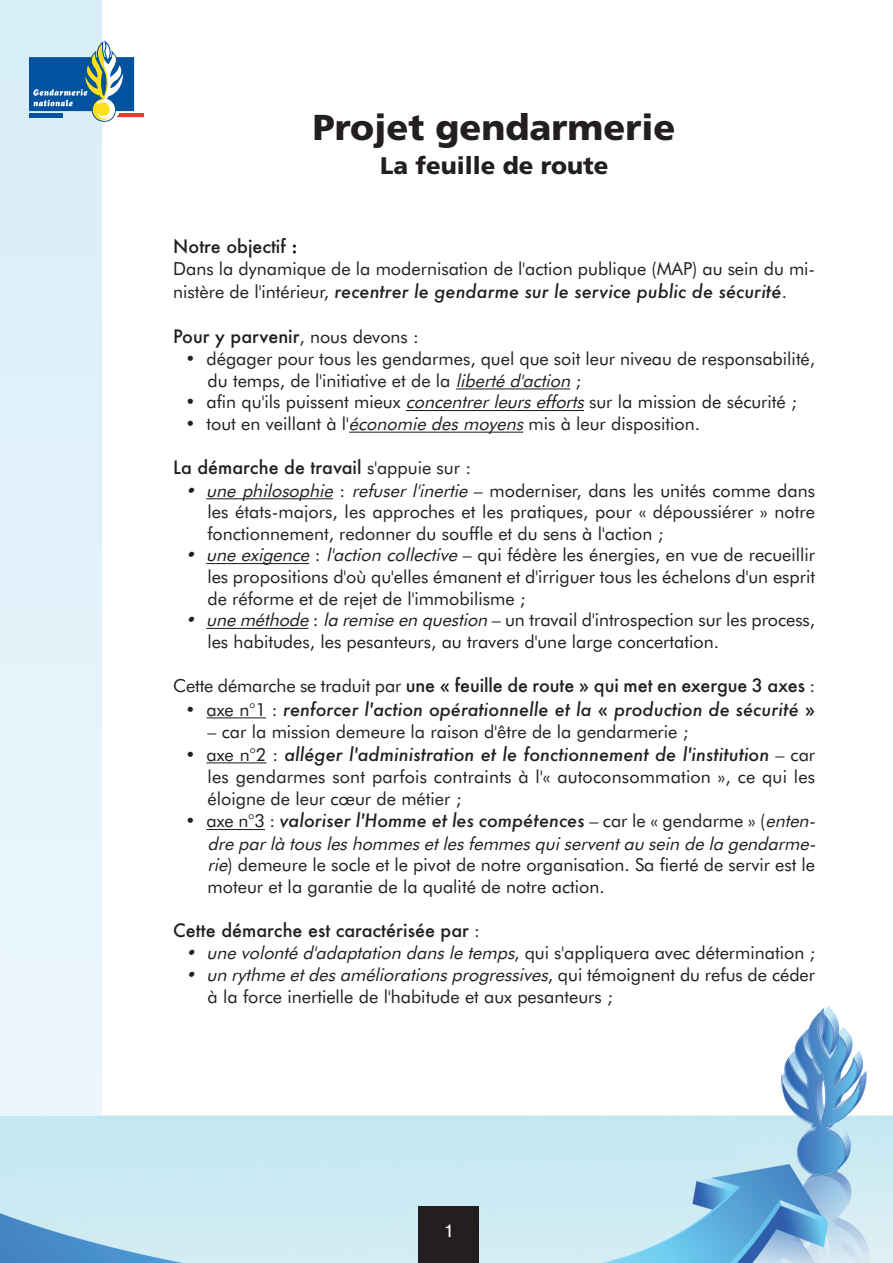
<style>
.page{position:relative;width:893px;height:1263px;background:#fff}
.page>*{position:absolute;margin:0;border:0;box-sizing:border-box;transform-origin:0 0}
.t1{font:900 36px "Frutiger LT Std";color:#231f20}
.t2{font:900 24px "Frutiger LT Std";color:#231f20}
.t3{font:18px/21.6px "Futura BT";color:#231f20}
.t4{font:italic 500 18px "Futura";color:#231f20}
.t5{font:500 18px "Futura";color:#231f20}
.t6{font:italic 18px "Futura BT";color:#231f20}
.t7{font:18px "Helvetica";color:#fff}
.s1{font-family:"Futura BT";font-weight:400}
.s2{font-family:"Futura BT";font-weight:400;font-style:normal}
.s3{font-style:italic}
.s4{font-style:normal}
</style>
<div class="page">
<img style="left:0;top:1006px;width:892px;height:257px">
<div style="left:0;top:0;width:102px;height:1114px;background:#e2f2fa"></div>
<hr style="left:456px;top:388px;width:114px;height:1px;background:#231f20">
<hr style="left:406px;top:410px;width:178px;height:1px;background:#231f20">
<hr style="left:349px;top:432px;width:174px;height:1px;background:#231f20">
<hr style="left:206px;top:498px;width:127px;height:1px;background:#231f20">
<hr style="left:206px;top:563px;width:103px;height:1px;background:#231f20">
<hr style="left:206px;top:628px;width:102px;height:1px;background:#231f20">
<hr style="left:206px;top:717px;width:60px;height:1px;background:#231f20">
<hr style="left:206px;top:762px;width:60px;height:1px;background:#231f20">
<hr style="left:206px;top:829px;width:59px;height:1px;background:#231f20">
<div style="left:419px;top:1206px;width:60px;height:57px;background:#231f20"></div>
<div style="left:29px;top:57px;width:105px;height:54px;border:1px solid #0153a0"></div>
<hr style="left:29px;top:113px;width:34px;height:4px;background:#0153a0">
<svg style="left:33px;top:40px;width:111px;height:82px"></svg>
<h1 class="t1" style="left:313px;top:113px;width:364px">Projet gendarmerie</h1>
<h2 class="t2" style="left:380px;top:156px;width:230px">La feuille de route</h2>
<p class="t5" style="left:173px;top:236px;width:126px">Notre objectif <span class="s1">:</span></p>
<p class="t3" style="left:173px;top:259px;width:644px">Dans la dynamique de la modernisation de l'action publique (MAP) au sein du mi-</p>
<p class="t4" style="left:173px;top:281px;width:615px"><span class="s2">nistère de l'intérieur,</span> recentrer le gendarme sur le service public de sécurité<span class="s2">.</span></p>
<p class="t5" style="left:173px;top:326px;width:247px">Pour y parvenir<span class="s1">, nous devons :</span></p>
<p class="t3" style="left:208px;top:350px;width:609px;text-indent:-22px">• dégager pour tous les gendarmes, quel que soit leur niveau de responsabilité, du temps, de l'initiative et de la <span class="s3">libertéd'action</span>;</p>
<p class="t3" style="left:185px;top:393px;width:613px">• afin qu'ils puissent mieux <span class="s3">concentrerleursefforts</span>sur la mission de sécurité ;</p>
<p class="t3" style="left:185px;top:414px;width:516px">• tout en veillant à l'<span class="s3">économiedesmoyens</span>mis à leur disposition.</p>
<p class="t5" style="left:173px;top:458px;width:299px">La démarche de travail <span class="s1">s'appuie sur :</span></p>
<p class="t3" style="left:207px;top:481px;width:609px;text-align:justify;text-indent:-22px"><span class="s3">• une philosophie</span> : <span class="s3">refuser l'inertie</span> – moderniser, dans les unités comme dans les états-majors, les approches et les pratiques, pour « dépoussiérer » notre fonctionnement, redonner du souffle et du sens à l'action ;</p>
<p class="t3" style="left:207px;top:546px;width:609px;text-align:justify;text-indent:-22px"><span class="s3">• uneexigence</span>: <span class="s3">l'actioncollective</span>– qui fédère les énergies, en vue de recueillir les propositions d'où qu'elles émanent et d'irriguer tous les échelons d'un esprit de réforme et de rejet de l'immobilisme ;</p>
<p class="t3" style="left:207px;top:611px;width:609px;text-indent:-22px"><span class="s3">• uneméthode</span>: <span class="s3">laremiseenquestion</span>– un travail d'introspection sur les process, les habitudes, les pesanteurs, au travers d'une large concertation.</p>
<p class="t5" style="left:173px;top:676px;width:644px"><span class="s1">Cette démarche se traduit par</span> une « feuille de route » qui met en exergue 3 axes <span class="s1">:</span></p>
<p class="t4" style="left:185px;top:699px;width:632px"><span class="s2">• axe n°1 :</span> renforcer l'action opérationnelle et la <span class="s4">«</span> production de sécurité <span class="s4">»</span></p>
<p class="t3" style="left:208px;top:722px;width:482px">– car la mission demeure la raison d'être de la gendarmerie ;</p>
<p class="t4" style="left:185px;top:744px;width:632px"><span class="s2">• axe n°2 :</span> alléger l'administration et le fonctionnement de l'institution <span class="s2">– car</span></p>
<p class="t3" style="left:208px;top:767px;width:609px">les gendarmes sont parfois contraints à l'« autoconsommation », ce qui les éloigne de leur cœur de métier ;</p>
<p class="t4" style="left:185px;top:811px;width:635px"><span class="s2">• axe n°3 :</span> valoriser l'Homme et les compétences <span class="s2">– car le « gendarme » (</span><span class="s1">enten-</span></p>
<p class="t3" style="left:208px;top:834px;width:613px"><span class="s3">dre par là tous les hommes et les femmes qui servent au sein de la gendarme&shy;rie</span>) demeure le socle et le pivot de notre organisation. Sa fierté de servir est le moteur et la garantie de la qualité de notre action.</p>
<p class="t5" style="left:173px;top:920px;width:308px">Cette démarche est caractérisée par <span class="s1">:</span></p>
<p class="t6" style="left:185px;top:946px;width:632px">• unevolontéd'adaptationdansletemps<span class="s4">, qui s'appliquera avec détermination ;</span></p>
<p class="t3" style="left:208px;top:965px;width:609px;text-indent:-22px"><span class="s3">• unrythmeetdesaméliorationsprogressives</span>, qui témoignent du refus de céder à la force inertielle de l'habitude et aux pesanteurs ;</p>
<p class="t7" style="left:444px;top:1220px;width:12px">1</p>
</div>
